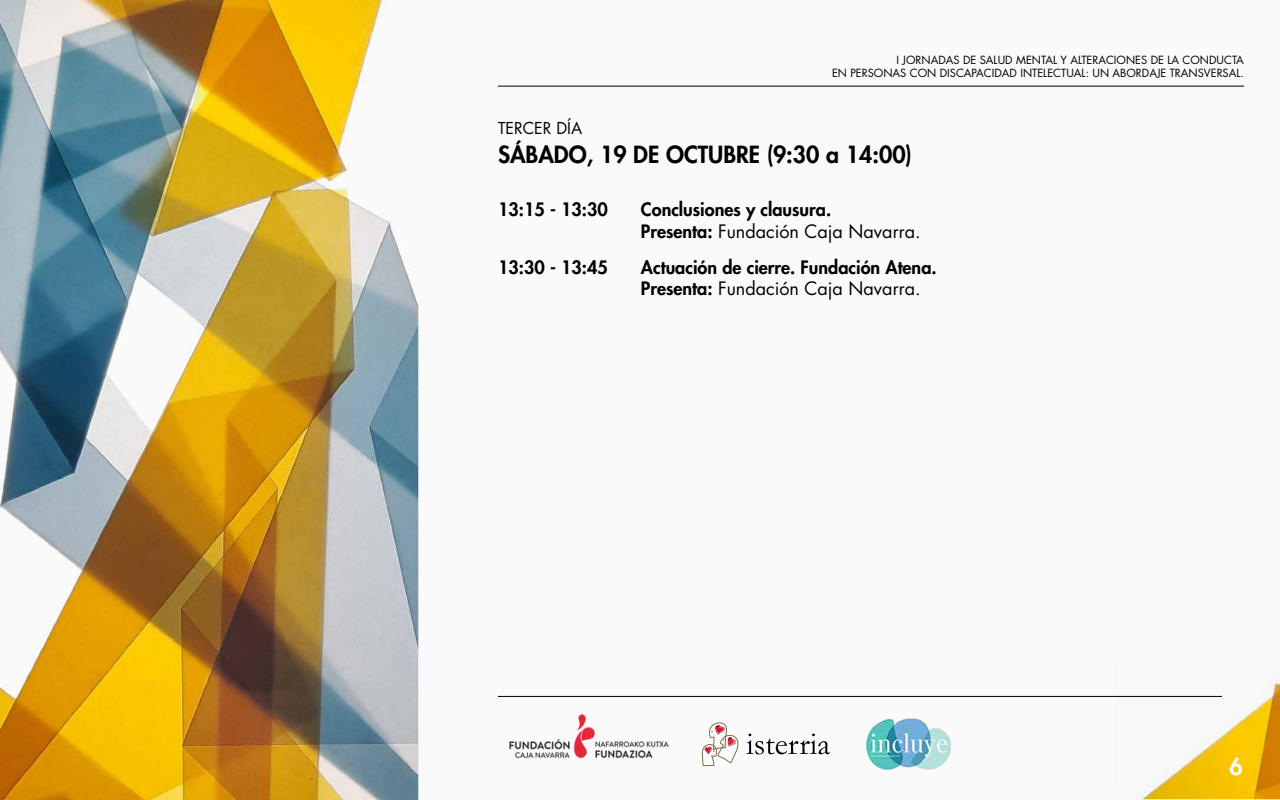
<style>
.page{position:relative;width:1280px;height:800px;background:#fff}
.page>*{position:absolute;margin:0;border:0;box-sizing:border-box;transform-origin:0 0}
.t1{font:800 23px "Futura Std";color:#000}
.t2{font:800 23px "Futura Std";color:#fff}
.t3{font:800 18px/21.6px "Futura Std";color:#000}
.t4{font:16px "Futura Std";color:#000}
.t5{font:11px/13.2px "Futura Std";color:#000;text-align:right}
.s1{font-weight:400}
</style>
<div class="page">
<img style="left:0;top:0;width:1280px;height:800px">
<img style="left:1114px;top:665px;width:166px;height:134px">
<hr style="left:498px;top:696px;width:724px;height:1px;background:#000">
<img style="left:504px;top:710px;width:170px;height:51px">
<svg style="left:702px;top:722px;width:36px;height:44px"></svg>
<svg style="left:746px;top:734px;width:84px;height:20px"></svg>
<img style="left:864px;top:712px;width:89px;height:63px">
<hr style="left:498px;top:86px;width:746px;height:1px;background:#000">
<p class="t4" style="left:498px;top:118px;width:86px">TERCER DÍA</p>
<p class="t5" style="left:832px;top:53px;width:413px">I JORNADAS DE SALUD MENTAL Y ALTERACIONES DE LA CONDUCTA<br>EN PERSONAS CON DISCAPACIDAD INTELECTUAL: UN ABORDAJE TRANSVERSAL.</p>
<p class="t1" style="left:498px;top:140px;width:415px">SÁBADO, 19 DE OCTUBRE (9:30 a 14:00)</p>
<p class="t3" style="left:498px;top:199px;width:111px">13:15 - 13:30</p>
<p class="t3" style="left:641px;top:199px;width:281px">Conclusiones y clausura.<br>Presenta: <span class="s1">Fundación Caja Navarra.</span></p>
<p class="t3" style="left:498px;top:256px;width:111px">13:30 - 13:45</p>
<p class="t3" style="left:641px;top:256px;width:297px">Actuación de cierre. Fundación Atena.<br>Presenta: <span class="s1">Fundación Caja Navarra.</span></p>
<p class="t2" style="left:1229px;top:752px;width:15px">6</p>
</div>
